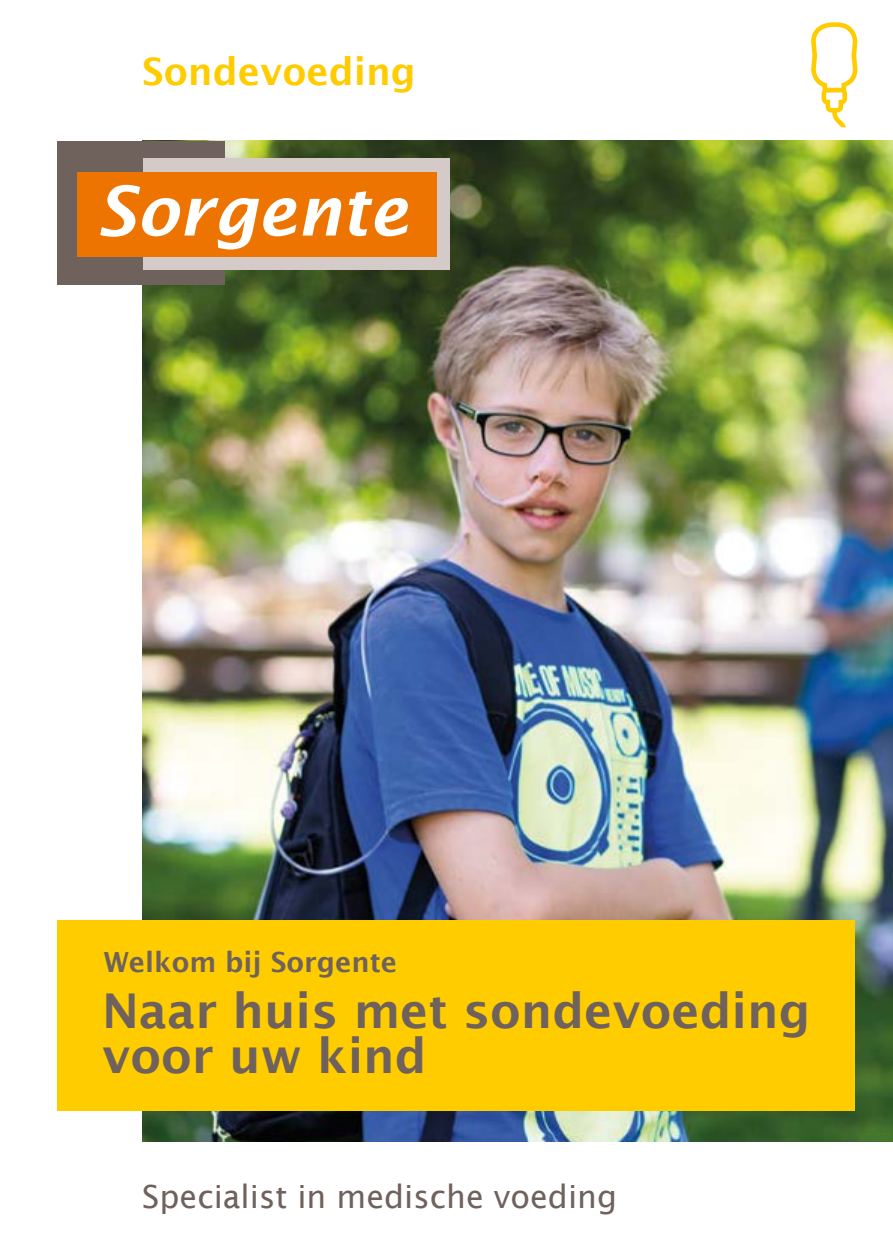
<style>
.page{position:relative;width:893px;height:1259px;background:#fff}
.page>*{position:absolute;margin:0;border:0;box-sizing:border-box;transform-origin:0 0}
.t1{font:italic 600 68.4px "Lucida Sans";color:#fff}
.t2{font:600 48px/45px "Lucida Sans";color:#6f615c}
.t3{font:600 37.8px "Lucida Sans";color:#fc0}
.t4{font:31.8px "Lucida Sans";color:#6f615c}
.t5{font:600 27.6px "Lucida Sans";color:#6f615c}
</style>
<div class="page">
<img style="left:142px;top:141px;width:751px;height:1000px">
<div style="left:57px;top:920px;width:797px;height:190px;background:#fc0"></div>
<div style="left:57px;top:141px;width:168px;height:144px;background:#6f615c"></div>
<div style="left:143px;top:158px;width:307px;height:111px;background:#d4cac8"></div>
<div style="left:78px;top:172px;width:359px;height:84px;background:#ee7402"></div>
<svg style="left:811px;top:22px;width:46px;height:105px"></svg>
<p class="t3" style="left:142px;top:50px;width:275px">Sondevoeding</p>
<h1 class="t1" style="left:95px;top:172px;width:314px">Sorgente</h1>
<p class="t5" style="left:104px;top:946px;width:295px">Welkom bij Sorgente</p>
<p class="t2" style="left:102px;top:988px;width:710px">Naar huis met sondevoeding voor uw kind</p>
<p class="t4" style="left:142px;top:1178px;width:476px">Specialist in medische voeding</p>
</div>
